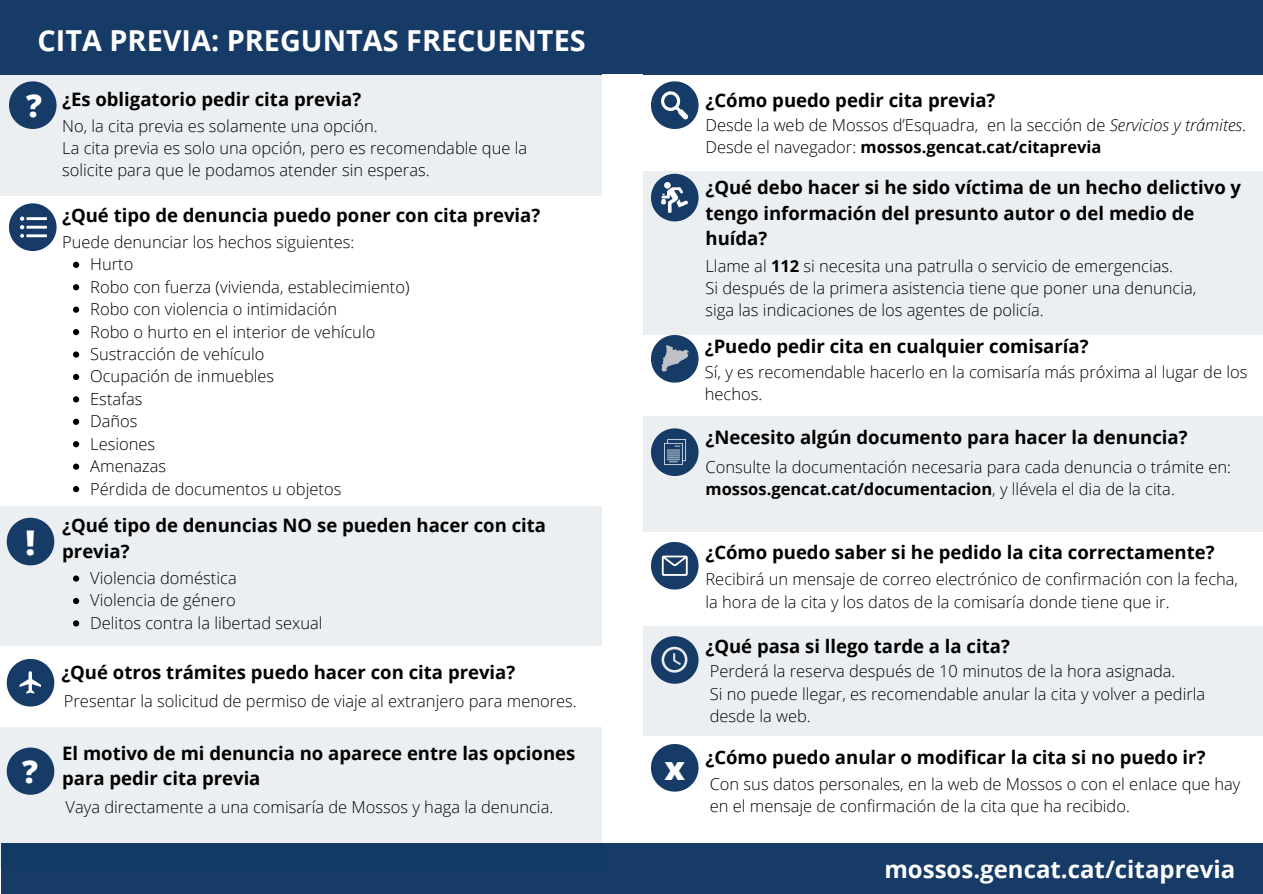
<style>
.page{position:relative;width:1263px;height:894px;background:#fff}
.page>*{position:absolute;margin:0;border:0;box-sizing:border-box;transform-origin:0 0}
.t1{font:800 34.05px "Open Sans";color:#fff}
.t2{font:800 32.7px "Open Sans";color:#fff}
.t3{font:800 31.5px "Open Sans";color:#fff}
.t4{font:700 28.8px "Open Sans";color:#fff}
.t5{font:700 24px "Open Sans";color:#fff}
.t6{font:700 18.6px/25.5px "Open Sans";color:#000}
.t7{font:300 16.5px/22.4px "Open Sans";color:#000}
.t8{font:700 16.5px "Open Sans";color:#000}
.s1{font-style:italic}
.s2{font-weight:300}
.s3{font-weight:700}
</style>
<div class="page">
<div style="left:0;top:0;width:633px;height:75px;background:#153b66"></div>
<div style="left:1px;top:842px;width:613px;height:51px;background:#153b66"></div>
<div style="left:0;top:75px;width:628px;height:120px;background:#eceff2"></div>
<svg style="left:9px;top:203px;width:48px;height:48px"></svg>
<hr style="left:26px;top:234px;width:21px;height:3px;background:#fff">
<hr style="left:26px;top:226px;width:21px;height:2px;background:#fff">
<hr style="left:26px;top:217px;width:21px;height:3px;background:#fff">
<svg style="left:73px;top:262px;width:6px;height:6px"></svg>
<svg style="left:73px;top:284px;width:6px;height:6px"></svg>
<svg style="left:73px;top:306px;width:6px;height:7px"></svg>
<svg style="left:73px;top:329px;width:6px;height:6px"></svg>
<svg style="left:73px;top:351px;width:6px;height:6px"></svg>
<svg style="left:73px;top:374px;width:6px;height:6px"></svg>
<svg style="left:73px;top:396px;width:6px;height:6px"></svg>
<svg style="left:73px;top:418px;width:6px;height:7px"></svg>
<svg style="left:73px;top:441px;width:6px;height:6px"></svg>
<svg style="left:73px;top:463px;width:6px;height:6px"></svg>
<svg style="left:73px;top:486px;width:6px;height:6px"></svg>
<div style="left:638px;top:626px;width:624px;height:109px;background:#eceff2"></div>
<svg style="left:0;top:727px;width:607px;height:141px;fill:#eceff2"></svg>
<div style="left:638px;top:416px;width:624px;height:115px;background:#eceff2"></div>
<svg style="left:651px;top:428px;width:47px;height:48px"></svg>
<img style="left:661px;top:438px;width:27px;height:27px">
<div style="left:0;top:506px;width:626px;height:139px;background:#eceff2"></div>
<svg style="left:7px;top:658px;width:47px;height:48px"></svg>
<div style="left:633px;top:0;width:630px;height:75px;background:#153b66"></div>
<div style="left:607px;top:842px;width:655px;height:51px;background:#153b66"></div>
<div style="left:638px;top:171px;width:624px;height:164px;background:#eceff2"></div>
<svg style="left:651px;top:81px;width:47px;height:48px"></svg>
<svg style="left:651px;top:174px;width:47px;height:47px"></svg>
<img style="left:659px;top:182px;width:31px;height:30px">
<svg style="left:651px;top:335px;width:47px;height:47px"></svg>
<img style="left:661px;top:345px;width:27px;height:26px">
<svg style="left:651px;top:541px;width:47px;height:48px"></svg>
<svg style="left:651px;top:636px;width:47px;height:47px"></svg>
<svg style="left:9px;top:81px;width:48px;height:48px"></svg>
<svg style="left:7px;top:517px;width:47px;height:48px"></svg>
<svg style="left:7px;top:747px;width:47px;height:47px;background:#415f82"></svg>
<svg style="left:651px;top:744px;width:47px;height:47px"></svg>
<div style="left:602px;top:75px;width:40px;height:767px;background:#fff"></div>
<svg style="left:73px;top:575px;width:6px;height:6px"></svg>
<svg style="left:73px;top:597px;width:6px;height:7px"></svg>
<svg style="left:73px;top:620px;width:6px;height:6px"></svg>
<p class="t4" style="left:38px;top:20px;width:550px">CITA PREVIA: PREGUNTAS FRECUENTES</p>
<p class="t3" style="left:26px;top:84px;width:17px">?</p>
<p class="t1" style="left:26px;top:518px;width:11px">!</p>
<p class="t6" style="left:62px;top:86px;width:301px">¿Es obligatorio pedir cita previa?</p>
<p class="t7" style="left:62px;top:114px;width:317px">No, la cita previa es solamente una opción.</p>
<p class="t7" style="left:62px;top:136px;width:466px">La cita previa es solo una opción, pero es recomendable que la solicite para que le podamos atender sin esperas.</p>
<p class="t6" style="left:62px;top:202px;width:480px">¿Qué tipo de denuncia puedo poner con cita previa?</p>
<p class="t7" style="left:62px;top:230px;width:294px">Puede denunciar los hechos siguientes:</p>
<p class="t7" style="left:90px;top:252px;width:45px">Hurto</p>
<p class="t7" style="left:90px;top:275px;width:321px">Robo con fuerza (vivienda, establecimiento)</p>
<p class="t7" style="left:90px;top:297px;width:249px">Robo con violencia o intimidación</p>
<p class="t7" style="left:90px;top:320px;width:287px">Robo o hurto en el interior de vehículo</p>
<p class="t7" style="left:90px;top:342px;width:176px">Sustracción de vehículo</p>
<p class="t7" style="left:90px;top:364px;width:186px">Ocupación de inmuebles</p>
<p class="t7" style="left:90px;top:387px;width:54px">Estafas</p>
<p class="t7" style="left:90px;top:409px;width:49px">Daños</p>
<p class="t7" style="left:90px;top:432px;width:66px">Lesiones</p>
<p class="t7" style="left:90px;top:454px;width:77px">Amenazas</p>
<p class="t7" style="left:90px;top:477px;width:253px">Pérdida de documentos u objetos</p>
<p class="t6" style="left:62px;top:512px;width:485px">¿Qué tipo de denuncias NO se pueden hacer con cita</p>
<p class="t6" style="left:62px;top:537px;width:69px">previa?</p>
<p class="t7" style="left:90px;top:566px;width:148px">Violencia doméstica</p>
<p class="t7" style="left:90px;top:588px;width:147px">Violencia de género</p>
<p class="t7" style="left:90px;top:611px;width:234px">Delitos contra la libertad sexual</p>
<p class="t6" style="left:61px;top:659px;width:455px">¿Qué otros trámites puedo hacer con cita previa?</p>
<p class="t7" style="left:64px;top:688px;width:514px">Presentar la solicitud de permiso de viaje al extranjero para menores.</p>
<p class="t6" style="left:62px;top:739px;width:515px">El motivo de mi denuncia no aparece entre las opciones para pedir cita previa</p>
<p class="t7" style="left:66px;top:795px;width:489px">Vaya directamente a una comisaría de Mossos y haga la denuncia.</p>
<p class="t3" style="left:22px;top:749px;width:17px">?</p>
<p class="t2" style="left:664px;top:745px;width:22px">x</p>
<p class="t6" style="left:705px;top:87px;width:291px">¿Cómo puedo pedir cita previa?</p>
<p class="t7" style="left:705px;top:113px;width:542px">Desde la web de Mossos d’Esquadra, en la sección de <span class="s1">Servicios y trámites</span>.</p>
<p class="t8" style="left:705px;top:136px;width:398px"><span class="s2">Desde el navegador:</span> mossos.gencat.cat/citaprevia</p>
<p class="t6" style="left:705px;top:174px;width:537px">¿Qué debo hacer si he sido víctima de un hecho delictivo y tengo información del presunto autor o del medio de huída?</p>
<p class="t7" style="left:705px;top:254px;width:469px">Llame al <span class="s3">112</span> si necesita una patrulla o servicio de emergencias.</p>
<p class="t7" style="left:705px;top:276px;width:492px">Si después de la primera asistencia tiene que poner una denuncia,</p>
<p class="t7" style="left:705px;top:299px;width:340px">siga las indicaciones de los agentes de policía.</p>
<p class="t6" style="left:705px;top:333px;width:385px">¿Puedo pedir cita en cualquier comisaría?</p>
<p class="t7" style="left:705px;top:360px;width:544px">Sí, y es recomendable hacerlo en la comisaría más próxima al lugar de los hechos.</p>
<p class="t6" style="left:705px;top:424px;width:484px">¿Necesito algún documento para hacer la denuncia?</p>
<p class="t7" style="left:705px;top:455px;width:527px">Consulte la documentación necesaria para cada denuncia o trámite en: <span class="s3">mossos.gencat.cat/documentacion</span>, y llévela el dia de la cita.</p>
<p class="t6" style="left:705px;top:539px;width:510px">¿Cómo puedo saber si he pedido la cita correctamente?</p>
<p class="t7" style="left:705px;top:567px;width:534px">Recibirá un mensaje de correo electrónico de confirmación con la fecha, la hora de la cita y los datos de la comisaría donde tiene que ir.</p>
<p class="t6" style="left:705px;top:632px;width:306px">¿Qué pasa si llego tarde a la cita?</p>
<p class="t7" style="left:710px;top:659px;width:467px">Perderá la reserva después de 10 minutos de la hora asignada.</p>
<p class="t7" style="left:710px;top:681px;width:497px">Si no puede llegar, es recomendable anular la cita y volver a pedirla desde la web.</p>
<p class="t6" style="left:705px;top:744px;width:502px">¿Cómo puedo anular o modificar la cita si no puedo ir?</p>
<p class="t7" style="left:710px;top:771px;width:532px">Con sus datos personales, en la web de Mossos o con el enlace que hay en el mensaje de confirmación de la cita que ha recibido.</p>
<p class="t5" style="left:884px;top:851px;width:352px">mossos.gencat.cat/citaprevia</p>
</div>
